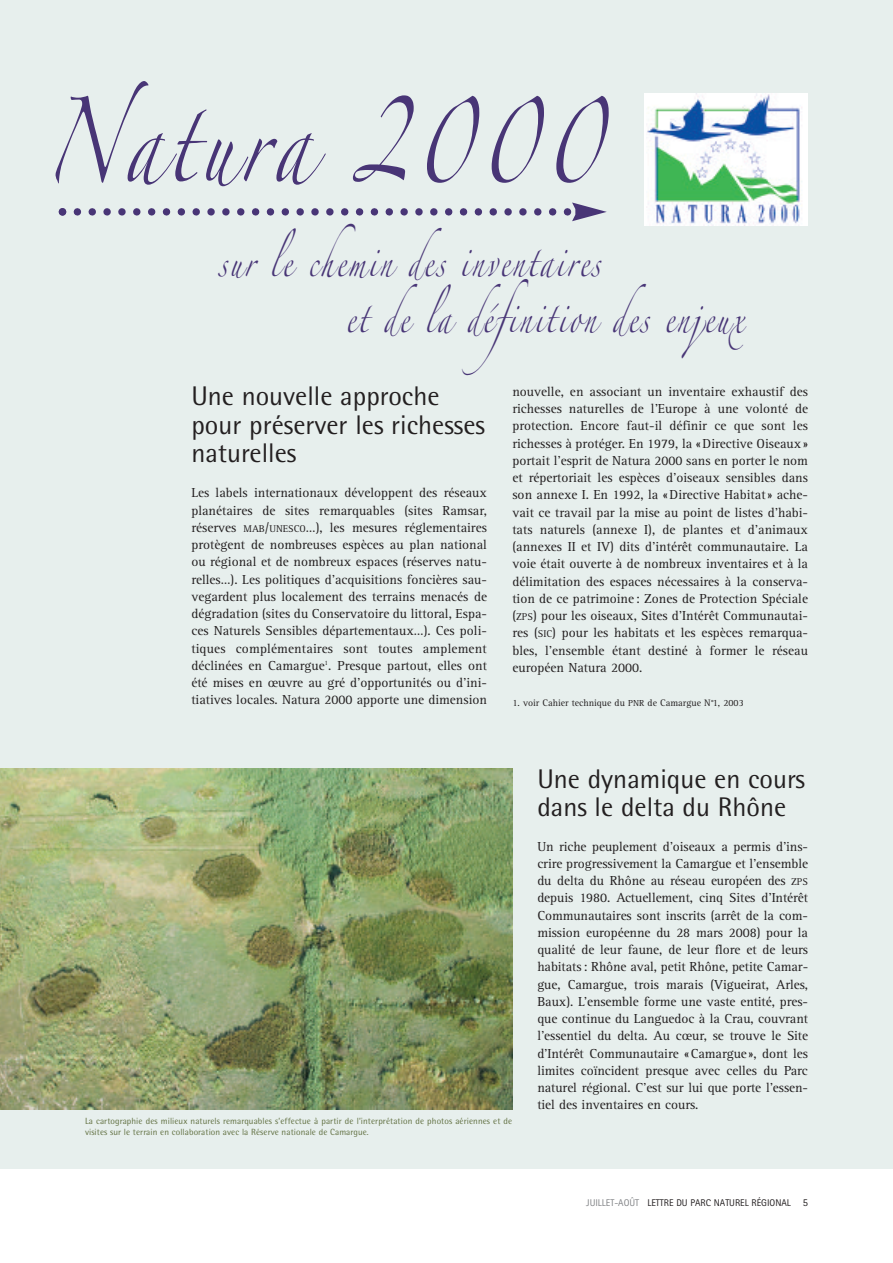
<style>
.page{position:relative;width:893px;height:1263px;background:#e7efed}
.page>*{position:absolute;margin:0;border:0;box-sizing:border-box;transform-origin:0 0}
.t1{font:76.5px "Zapfino";letter-spacing:.11em;color:#483576;scale:.7 1}
.t2{font:28.5px/55.5px "Zapfino";letter-spacing:.11em;color:#483576;scale:.7 1}
.t3{font:27px/28.5px "Rotis Semi Sans";color:#231f20}
.t4{font:13.5px/17.2px "Rotis Serif";color:#231f20;text-align:justify}
.t5{font:9.75px "Rotis Serif";color:#231f20}
.t6{font:9.75px "Rotis Sans Serif";color:#231f20}
.t7{font:9px/10.8px "Rotis Semi Sans";letter-spacing:.01em;color:#617041}
.s1{font-size:10.2px}
.s2{font-size:9px}
.s3{color:#808285}
.s4{font-size:10.5px}
</style>
<div class="page">
<div style="left:0;top:1169px;width:893px;height:94px;background:#fff"></div>
<img style="left:0;top:768px;width:512px;height:341px">
<svg style="left:59px;top:202px;width:548px;height:19px"></svg>
<img style="left:646px;top:94px;width:160px;height:132px">
<h1 class="t1" style="left:45px;top:109px;width:798px">Natura 2000</h1>
<h2 class="t2" style="left:346px;top:239px;width:570px;text-indent:-127px">sur le chemin des inventaires<br>et de la définition des enjeux</h2>
<h3 class="t3" style="left:191px;top:384px;width:295px">Une nouvelle approche pour préserver les richesses naturelles</h3>
<p class="t4" style="left:191px;top:486px;width:297px">Les labels internationaux développent des réseaux planétaires de sites remarquables (sites Ramsar, réserves <span class="s1">MAB</span>/<span class="s1">UNESCO</span>…), les mesures réglementaires protègent de nombreuses espèces au plan national ou régional et de nombreux espaces (réserves natu&shy;relles…). Les politiques d’acquisitions foncières sau&shy;vegardent plus localement des terrains menacés de dégradation (sites du Conservatoire du littoral, Espa&shy;ces Naturels Sensibles départementaux…). Ces poli&shy;tiques complémentaires sont toutes amplement déclinées en Camargue<sup>1</sup>. Presque partout, elles ont été mises en œuvre au gré d’opportunités ou d’ini&shy;tiatives locales. Natura 2000 apporte une dimension</p>
<p class="t4" style="left:512px;top:384px;width:297px">nouvelle, en associant un inventaire exhaustif des richesses naturelles de l’Europe à une volonté de protection. Encore faut-il définir ce que sont les richesses à protéger. En 1979, la «Directive Oiseaux» portait l’esprit de Natura 2000 sans en porter le nom et répertoriait les espèces d’oiseaux sensibles dans son annexe I. En 1992, la «Directive Habitat» ache&shy;vait ce travail par la mise au point de listes d’habi&shy;tats naturels (annexe I), de plantes et d’animaux (annexes II et IV) dits d’intérêt communautaire. La voie était ouverte à de nombreux inventaires et à la délimitation des espaces nécessaires à la conserva&shy;tion de ce patrimoine: Zones de Protection Spéciale (<span class="s1">ZPS</span>) pour les oiseaux, Sites d’Intérêt Communautai&shy;res (<span class="s1">SIC</span>) pour les habitats et les espèces remarqua&shy;bles, l’ensemble étant destiné à former le réseau européen Natura 2000.</p>
<p class="t5" style="left:512px;top:700px;width:233px">1. voir Cahier technique du <span class="s2">PNR</span> de Camargue N°1, 2003</p>
<h3 class="t3" style="left:537px;top:767px;width:269px">Une dynamique en cours dans le delta du Rhône</h3>
<p class="t4" style="left:537px;top:839px;width:272px">Un riche peuplement d’oiseaux a permis d’ins&shy;crire progressivement la Camargue et l’ensemble du delta du Rhône au réseau européen des <span class="s1">ZPS </span>depuis 1980. Actuellement, cinq Sites d’Intérêt Communautaires sont inscrits (arrêt de la com&shy;mission européenne du 28 mars 2008) pour la qualité de leur faune, de leur flore et de leurs habitats: Rhône aval, petit Rhône, petite Camar&shy;gue, Camargue, trois marais (Vigueirat, Arles, Baux). L’ensemble forme une vaste entité, pres&shy;que continue du Languedoc à la Crau, couvrant l’essentiel du delta. Au cœur, se trouve le Site d’Intérêt Communautaire «Camargue», dont les limites coïncident presque avec celles du Parc naturel régional. C’est sur lui que porte l’essen&shy;tiel des inventaires en cours.</p>
<p class="t7" style="left:85px;top:1116px;width:429px">La cartographie des milieux naturels remarquables s’effectue à partir de l’interprétation de photos aériennes et de visites sur le terrain en collaboration avec la Réserve nationale de Camargue.</p>
<p class="t6" style="left:586px;top:1200px;width:223px"><span class="s3">JUILLET-AOÛT</span> LETTRE DU PARC NATUREL RÉGIONAL <span class="s4">5</span></p>
</div>
